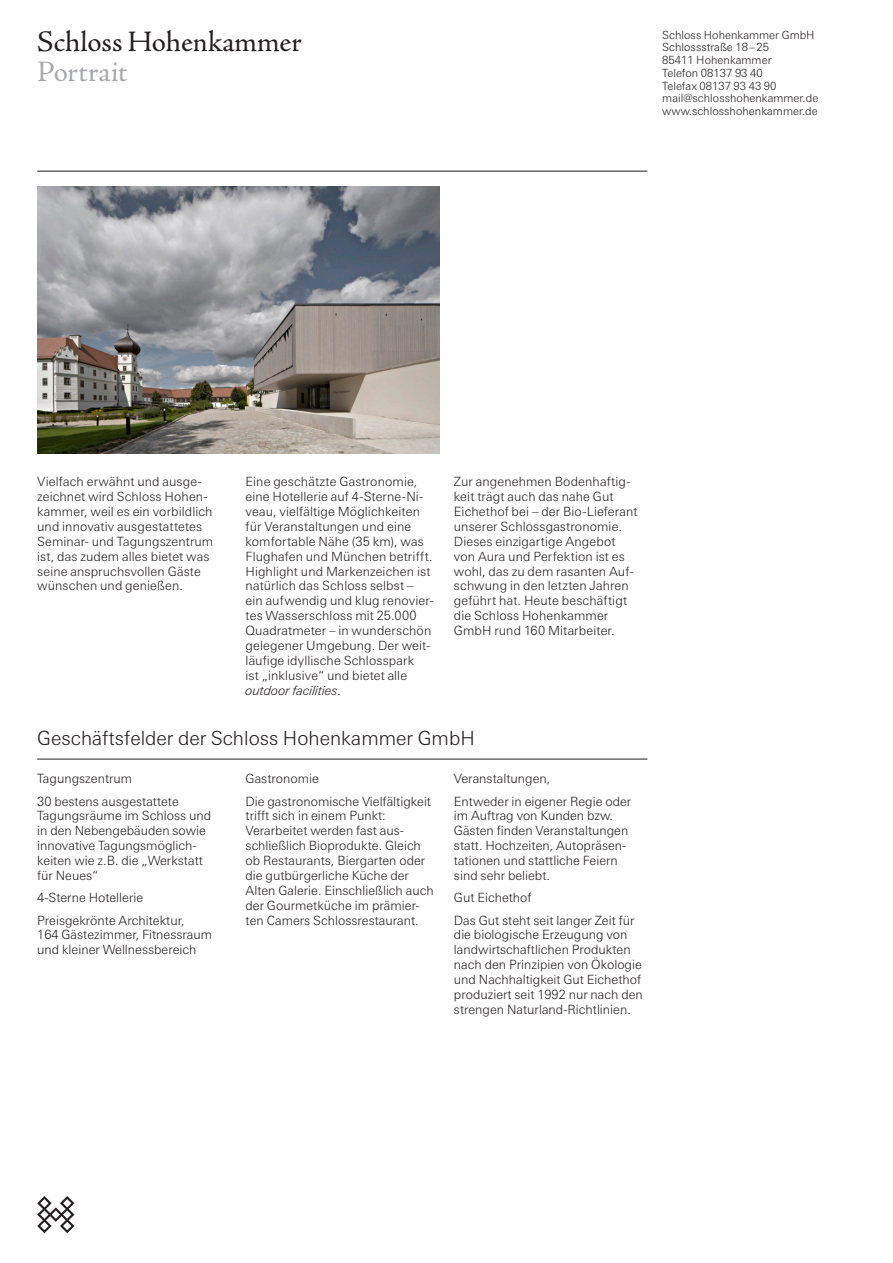
<style>
.page{position:relative;width:893px;height:1263px;background:#fff}
.page>*{position:absolute;margin:0;border:0;box-sizing:border-box;transform-origin:0 0}
.SH_Jenson_7_mm{font:29.7px/29.7px "Adobe Jenson Pro";color:#231f20}
.SH_Univers_5_25{font:300 19.5px "Linotype Univers Basic";color:#231f20}
.SH_Uni_8_5_9_921{font:300 12.75px/14.9px "Linotype Univers Basic";letter-spacing:.01em;color:#231f20}
.SH_Univers_3_5{font:300 12.75px/14.9px "Linotype Univers Basic";color:#231f20}
.SH_Univers_3{font:300 11.25px/12.8px "Linotype Univers Basic";color:#231f20}
.s1{color:#a8a9ad}
.s2{font-style:italic}
</style>
<div class="page">
<svg style="left:37px;top:1196px;width:37px;height:37px"></svg>
<hr style="left:37px;top:171px;width:610px;height:1px;background:#231f20">
<img style="left:37px;top:186px;width:403px;height:268px">
<hr style="left:37px;top:759px;width:610px;height:1px;background:#231f20">
<p class="SH_Jenson_7_mm" style="left:37px;top:28px;width:266px">Schloss Hohenkammer<br><span class="s1">Portrait</span></p>
<p class="SH_Univers_3" style="left:662px;top:28px;width:158px">Schloss Hohenkammer GmbH<br>Schlossstraße 18–25<br>85411 Hohenkammer<br>Telefon 08137 93 40<br>Telefax 08137 93 43 90 mail@schlosshohenkammer.de www.schlosshohenkammer.de</p>
<p class="SH_Uni_8_5_9_921" style="left:37px;top:474px;width:178px">Vielfach erwähnt und ausge&shy;zeichnet wird Schloss Hohen&shy;kammer, weil es ein vorbildlich und innovativ ausgestattetes<br>Seminar- und Tagungszentrum ist, das zudem alles bietet was seine anspruchsvollen Gäste wünschen und genießen.</p>
<p class="SH_Uni_8_5_9_921" style="left:246px;top:474px;width:190px">Eine geschätzte Gastronomie, eine Hotellerie auf 4-Sterne-Ni&shy;veau, vielfältige Möglichkeiten für Veranstaltungen und eine komfortable Nähe (35 km), was<br>Flughafen und München betrifft.<br>Highlight und Markenzeichen ist natürlich das Schloss selbst – ein aufwendig und klug renovier&shy;tes Wasserschloss mit 25.000<br>Quadratmeter – in wunderschön gelegener Umgebung. Der weit&shy;läufige idyllische Schlosspark<br>ist „inklusive“ und bietet alle <span class="s2">outdoor facilities</span>.</p>
<p class="SH_Uni_8_5_9_921" style="left:454px;top:474px;width:185px">Zur angenehmen Bodenhaftig&shy;keit trägt auch das nahe Gut<br>Eichethof bei – der Bio-Lieferant unserer Schlossgastronomie.<br>Dieses einzigartige Angebot von Aura und Perfektion ist es wohl, das zu dem rasanten Auf&shy;schwung in den letzten Jahren geführt hat. Heute beschäftigt die Schloss Hohenkammer<br>GmbH rund 160 Mitarbeiter.</p>
<p class="SH_Univers_5_25" style="left:37px;top:726px;width:439px">Geschäftsfelder der Schloss Hohenkammer GmbH</p>
<p class="SH_Univers_3_5" style="left:37px;top:771px;width:97px">Tagungszentrum</p>
<p class="SH_Univers_3_5" style="left:37px;top:793px;width:175px">30 bestens ausgestattete<br>Tagungsräume im Schloss und in den Nebengebäuden sowie innovative Tagungsmöglich&shy;keiten wie z.B. die „Werkstatt für Neues“</p>
<p class="SH_Univers_3_5" style="left:37px;top:890px;width:107px">4-Sterne Hotellerie</p>
<p class="SH_Univers_3_5" style="left:37px;top:912px;width:177px">Preisgekrönte Architektur,<br>164 Gästezimmer, Fitnessraum und kleiner Wellnessbereich</p>
<p class="SH_Univers_3_5" style="left:246px;top:771px;width:75px">Gastronomie</p>
<p class="SH_Univers_3_5" style="left:246px;top:793px;width:190px">Die gastronomische Vielfältigkeit trifft sich in einem Punkt:<br>Verarbeitet werden fast aus&shy;schließlich Bioprodukte. Gleich ob Restaurants, Biergarten oder die gutbürgerliche Küche der<br>Alten Galerie. Einschließlich auch der Gourmetküche im prämier&shy;ten Camers Schlossrestaurant.</p>
<p class="SH_Univers_3_5" style="left:454px;top:771px;width:98px">Veranstaltungen,</p>
<p class="SH_Univers_3_5" style="left:454px;top:793px;width:179px">Entweder in eigener Regie oder im Auftrag von Kunden bzw.<br>Gästen finden Veranstaltungen statt. Hochzeiten, Autopräsen&shy;tationen und stattliche Feiern sind sehr beliebt.</p>
<p class="SH_Univers_3_5" style="left:454px;top:890px;width:79px">Gut Eichethof</p>
<p class="SH_Univers_3_5" style="left:454px;top:912px;width:190px">Das Gut steht seit langer Zeit für die biologische Erzeugung von landwirtschaftlichen Produkten nach den Prinzipien von Ökologie und Nachhaltigkeit Gut Eichethof produziert seit 1992 nur nach den strengen Naturland-Richtlinien.</p>
</div>
